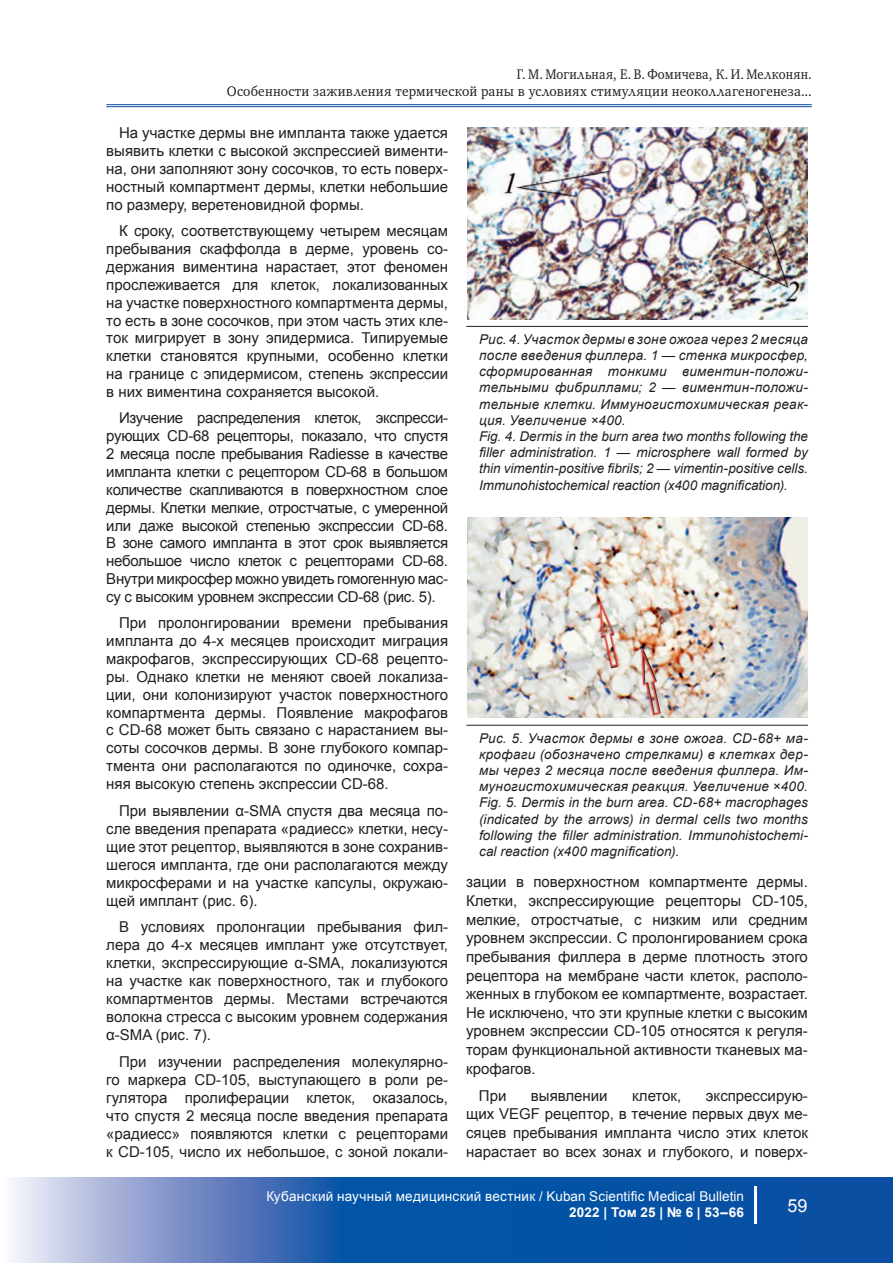
<style>
.page{position:relative;width:893px;height:1263px;background:#fff}
.page>*{position:absolute;margin:0;border:0;box-sizing:border-box;transform-origin:0 0}
.t1{font:18px "Arial";color:#fff}
.t2{font:15px/17.9px "Arial";color:#231f20;text-align:justify}
.t3{font:14.25px/17.1px "Khartiya";letter-spacing:.015em;color:#231f20;text-align:right;scale:.9 1}
.t4{font:italic 13.5px/16.2px "Arial";letter-spacing:.01em;color:#231f20}
.t5{font:13.5px "Arial";letter-spacing:.02em;color:#fff}
.t6{font:700 13.5px "Arial";letter-spacing:.015em;color:#fff}
</style>
<div class="page">
<hr style="left:106px;top:104px;width:706px;height:1px;background:#0d4da1">
<hr style="left:106px;top:106px;width:706px;height:1px;background:#0d4da1">
<svg style="left:15px;top:1178px;width:878px;height:85px;background:#326bb2"></svg>
<hr style="left:755px;top:1186px;width:2px;height:37px;background:#fff">
<hr style="left:466px;top:326px;width:342px;height:1px;background:#231f20">
<hr style="left:466px;top:725px;width:342px;height:1px;background:#231f20">
<img style="left:467px;top:128px;width:340px;height:191px">
<img style="left:467px;top:517px;width:340px;height:201px">
<p class="t3" style="left:227px;top:66px;width:651px">Г. М. Могильная, Е. В. Фомичева, К. И. Мелконян.<br>Особенности заживления термической раны в условиях стимуляции неоколлагеногенеза...</p>
<p class="t2" style="left:106px;top:124px;width:343px;text-indent:13px">На участке дермы вне импланта также удается выявить клетки с высокой экспрессией вименти&shy;на, они заполняют зону сосочков, то есть поверх&shy;ностный компартмент дермы, клетки небольшие по размеру, веретеновидной формы.</p>
<p class="t2" style="left:106px;top:222px;width:343px;text-indent:13px">К сроку, соответствующему четырем месяцам пребывания скаффолда в дерме, уровень со&shy;держания виментина нарастает, этот феномен прослеживается для клеток, локализованных на участке поверхностного компартмента дермы, то есть в зоне сосочков, при этом часть этих кле&shy;ток мигрирует в зону эпидермиса. Типируемые клетки становятся крупными, особенно клетки на границе с эпидермисом, степень экспрессии в них виментина сохраняется высокой.</p>
<p class="t2" style="left:106px;top:409px;width:343px;text-indent:13px">Изучение распределения клеток, экспресси&shy;рующих CD-68 рецепторы, показало, что спустя 2 месяца после пребывания Radiesse в качестве импланта клетки с рецептором CD-68 в большом количестве скапливаются в поверхностном слое дермы. Клетки мелкие, отростчатые, с умеренной или даже высокой степенью экспрессии CD-68.<br>В зоне самого импланта в этот срок выявляется небольшое число клеток с рецепторами CD-68.<br>Внутри микросфер можно увидеть гомогенную мас&shy;су с высоким уровнем экспрессии CD-68 (рис. 5).</p>
<p class="t2" style="left:106px;top:614px;width:343px;text-indent:13px">При пролонгировании времени пребывания импланта до 4-х месяцев происходит миграция макрофагов, экспрессирующих CD-68 рецепто&shy;ры. Однако клетки не меняют своей локализа&shy;ции, они колонизируют участок поверхностного компартмента дермы. Появление макрофагов с CD-68 может быть связано с нарастанием вы&shy;соты сосочков дермы. В зоне глубокого компар&shy;тмента они располагаются по одиночке, сохра&shy;няя высокую степень экспрессии CD-68.</p>
<p class="t2" style="left:106px;top:801px;width:343px;text-indent:13px">При выявлении α-SMA спустя два месяца по&shy;сле введения препарата «радиесс» клетки, несу&shy;щие этот рецептор, выявляются в зоне сохранив&shy;шегося импланта, где они располагаются между микросферами и на участке капсулы, окружаю&shy;щей имплант (рис. 6).</p>
<p class="t2" style="left:106px;top:918px;width:343px;text-indent:13px">В условиях пролонгации пребывания фил&shy;лера до 4-х месяцев имплант уже отсутствует, клетки, экспрессирующие α-SMA, локализуются на участке как поверхностного, так и глубокого компартментов дермы. Местами встречаются волокна стресса с высоким уровнем содержания α-SMA (рис. 7).</p>
<p class="t2" style="left:106px;top:1052px;width:343px;text-indent:13px">При изучении распределения молекулярно&shy;го маркера CD-105, выступающего в роли ре&shy;гулятора пролиферации клеток, оказалось, что спустя 2 месяца после введения препарата «радиесс» появляются клетки с рецепторами к CD-105, число их небольшое, с зоной локали-</p>
<p class="t4" style="left:479px;top:331px;width:330px">Рис. 4. Участок дермы в зоне ожога через 2 месяца после введения филлера. 1 — стенка микросфер, сформированная тонкими виментин-положи&shy;тельными фибриллами; 2 — виментин-положи&shy;тельные клетки. Иммуногистохимическая реак&shy;ция. Увеличение ×400.<br>Fig. 4. Dermis in the burn area two months following the filler administration. 1 — microsphere wall formed by thin vimentin-positive fibrils; 2 — vimentin-positive cells.<br>Immunohistochemical reaction (x400 magnification).</p>
<p class="t4" style="left:479px;top:730px;width:330px;text-align:justify">Рис. 5. Участок дермы в зоне ожога. CD-68+ ма&shy;крофаги (обозначено стрелками) в клетках дер&shy;мы через 2 месяца после введения филлера. Им&shy;муногистохимическая реакция. Увеличение ×400.<br>Fig. 5. Dermis in the burn area. CD -68+ macrophages (indicated by the arrows) in dermal cells two months following the filler administration. Immunohistochemi&shy;cal reaction (x400 magnification).</p>
<p class="t2" style="left:466px;top:873px;width:343px;line-height:18.6px">зации в поверхностном компартменте дермы.<br>Клетки, экспрессирующие рецепторы CD-105, мелкие, отростчатые, с низким или средним уровнем экспрессии. С пролонгированием срока пребывания филлера в дерме плотность этого рецептора на мембране части клеток, располо&shy;женных в глубоком ее компартменте, возрастает.<br>Не исключено, что эти крупные клетки с высоким уровнем экспрессии CD-105 относятся к регуля&shy;торам функциональной активности тканевых ма&shy;крофагов.</p>
<p class="t2" style="left:479px;top:1087px;width:29px">При</p>
<p class="t2" style="left:531px;top:1087px;width:78px">выявлении</p>
<p class="t2" style="left:632px;top:1087px;width:51px">клеток,</p>
<p class="t2" style="left:466px;top:1086px;width:343px;line-height:18.6px;text-indent:240px">экспрессирую&shy;щих VEGF рецептор, в течение первых двух ме&shy;сяцев пребывания импланта число этих клеток нарастает во всех зонах и глубокого, и поверх-</p>
<p class="t5" style="left:266px;top:1188px;width:479px">Кубанский научный медицинский вестник / Kuban Scientific Medical Bulletin</p>
<p class="t6" style="left:569px;top:1204px;width:176px">2022 | Toм 25 | № 6 | 53–66</p>
<p class="t1" style="left:787px;top:1195px;width:22px">59</p>
</div>
